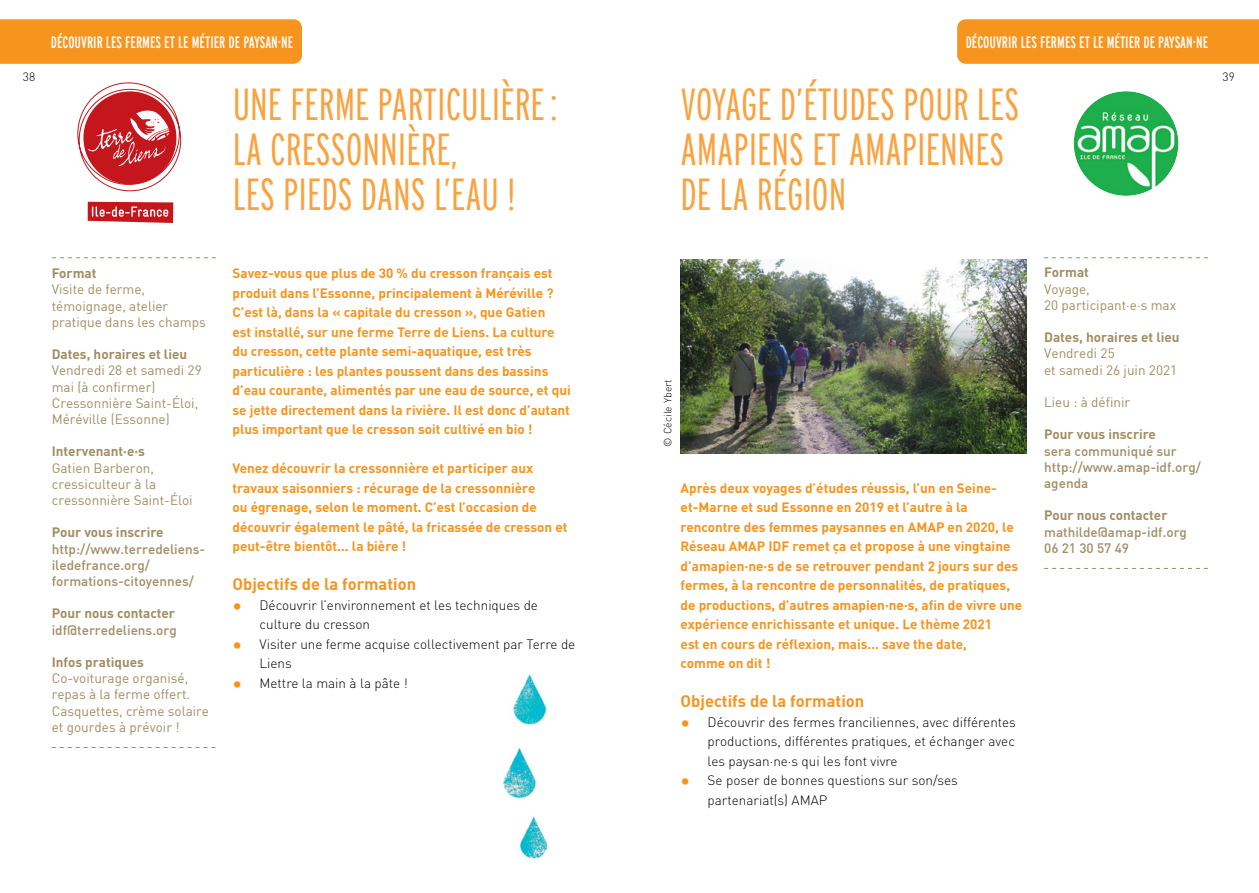
<style>
.page{position:relative;width:1259px;height:893px;background:#fff}
.page>*{position:absolute;margin:0;border:0;box-sizing:border-box;transform-origin:0 0}
.t1{font:300 extra-condensed 45px/45px "Interstate";color:#f9a23f}
.t2{font:extra-condensed 16.5px "Interstate";color:#fff}
.t3{font:16.5px "DIN Bold";color:#f7941e}
.t4{font:700 13.5px/19.5px "DINOT";color:#f7941e}
.t5{font:13.5px/16.2px "DIN";color:#a18d65}
.t6{font:300 13.5px/19.5px "DINOT";color:#000}
.t7{font:500 13.5px/16.2px "DIN";color:#a18d65}
.t8{font:700 13.5px "DINOT";color:#a18d65}
.t9{font:300 12px "DINOT";color:#000}
.t10{font:300 10.5px "DINOT";color:#000}
.s1{font-family:"DIN Bold";font-weight:400;font-size:19.5px;color:#f7941e}
</style>
<div class="page">
<div style="left:0;top:19px;width:302px;height:45px;background:#f7941e"></div>
<svg style="left:52px;top:257px;width:164px;height:1px"></svg>
<svg style="left:77px;top:83px;width:104px;height:108px"></svg>
<svg style="left:88px;top:202px;width:85px;height:21px;background:#cf4449"></svg>
<svg style="left:52px;top:747px;width:163px;height:1px"></svg>
<img style="left:503px;top:674px;width:45px;height:185px">
<svg style="left:1044px;top:568px;width:164px;height:1px"></svg>
<svg style="left:1044px;top:257px;width:164px;height:1px"></svg>
<img style="left:680px;top:260px;width:346px;height:194px">
<div style="left:957px;top:19px;width:302px;height:45px;background:#f7941e"></div>
<img style="left:1073px;top:91px;width:105px;height:105px;border-radius:52px">
<div style="left:1069px;top:87px;width:114px;height:113px;border:5px solid #fff;border-radius:50%"></div>
<p class="t2" style="left:51px;top:33px;width:244px">DÉCOUVRIR LES FERMES ET LE MÉTIER DE PAYSAN·NE</p>
<p class="t2" style="left:965px;top:33px;width:244px">DÉCOUVRIR LES FERMES ET LE MÉTIER DE PAYSAN·NE</p>
<p class="t9" style="left:23px;top:69px;width:14px">38</p>
<p class="t9" style="left:1222px;top:69px;width:14px">39</p>
<h1 class="t1" style="left:233px;top:81px;width:326px">UNE FERME PARTICULIÈRE:<br>LA CRESSONNIÈRE,<br>LES PIEDS DANS L’EAU !</h1>
<h1 class="t1" style="left:680px;top:81px;width:340px">VOYAGE D’ÉTUDES POUR LES<br>AMAPIENS ET AMAPIENNES<br>DE LA RÉGION</h1>
<p class="t8" style="left:52px;top:264px;width:46px">Format</p>
<p class="t5" style="left:52px;top:281px;width:156px">Visite de ferme, témoignage, atelier pratique dans les champs</p>
<p class="t8" style="left:52px;top:345px;width:137px">Dates, horaires et lieu</p>
<p class="t5" style="left:52px;top:362px;width:151px">Vendredi 28 et samedi 29 mai (à confirmer)<br>Cressonnière Saint-Éloi,<br>Méréville (Essonne)</p>
<p class="t8" style="left:52px;top:443px;width:95px">Intervenant·e·s</p>
<p class="t5" style="left:52px;top:459px;width:142px">Gatien Barberon, cressiculteur à la cressonnière Saint-Éloi</p>
<p class="t8" style="left:52px;top:524px;width:113px">Pour vous inscrire</p>
<p class="t7" style="left:52px;top:540px;width:155px">http://www.terredeliens&shy;iledefrance.org/ formations-citoyennes/</p>
<p class="t8" style="left:52px;top:605px;width:125px">Pour nous contacter</p>
<p class="t7" style="left:52px;top:621px;width:126px">idf@terredeliens.org</p>
<p class="t8" style="left:52px;top:653px;width:94px">Infos pratiques</p>
<p class="t5" style="left:52px;top:670px;width:159px">Co-voiturage organisé, repas à la ferme offert.<br>Casquettes, crème solaire et gourdes à prévoir !</p>
<p class="t4" style="left:232px;top:263px;width:340px">Savez-vous que plus de 30 % du cresson français est produit dans l’Essonne, principalement à Méréville ?<br>C’est là, dans la « capitale du cresson », que Gatien<br>est installé, sur une ferme Terre de Liens. La culture du cresson, cette plante semi-aquatique, est très particulière : les plantes poussent dans des bassins d’eau courante, alimentés par une eau de source, et qui se jette directement dans la rivière. Il est donc d’autant plus important que le cresson soit cultivé en bio !</p>
<p class="t4" style="left:232px;top:458px;width:336px">Venez découvrir la cressonnière et participer aux travaux saisonniers : récurage de la cressonnière<br>ou égrenage, selon le moment. C’est l’occasion de découvrir également le pâté, la fricassée de cresson et peut-être bientôt... la bière !</p>
<p class="t3" style="left:232px;top:574px;width:185px">Objectifs de la formation</p>
<p class="t6" style="left:259px;top:595px;width:280px;text-indent:-27px"><span class="s1">•</span> Découvrir l’environnement et les techniques de culture du cresson</p>
<p class="t6" style="left:259px;top:634px;width:317px;text-indent:-27px"><span class="s1">•</span> Visiter une ferme acquise collectivement par Terre de<br>Liens</p>
<p class="t6" style="left:232px;top:673px;width:177px"><span class="s1">•</span> Mettre la main à la pâte !</p>
<p class="t10" style="left:661px;top:446px;width:69px;rotate:-90deg">© Cécile Ybert</p>
<p class="t4" style="left:680px;top:478px;width:343px">Après deux voyages d’études réussis, l’un en Seine&shy;et-Marne et sud Essonne en 2019 et l’autre à la rencontre des femmes paysannes en AMAP en 2020, le Réseau AMAP IDF remet ça et propose à une vingtaine d’amapien·ne·s de se retrouver pendant 2 jours sur des fermes, à la rencontre de personnalités, de pratiques, de productions, d’autres amapien·ne·s, afin de vivre une expérience enrichissante et unique. Le thème 2021<br>est en cours de réflexion, mais… save the date,<br>comme on dit !</p>
<p class="t3" style="left:680px;top:691px;width:185px">Objectifs de la formation</p>
<p class="t6" style="left:707px;top:712px;width:310px;text-align:justify;text-indent:-27px"><span class="s1">•</span> Découvrir des fermes franciliennes, avec différentes productions, différentes pratiques, et échanger avec les paysan·ne·s qui les font vivre</p>
<p class="t6" style="left:707px;top:771px;width:252px;text-indent:-27px"><span class="s1">•</span> Se poser de bonnes questions sur son/ses partenariat(s) AMAP</p>
<p class="t8" style="left:1044px;top:264px;width:46px">Format</p>
<p class="t5" style="left:1044px;top:280px;width:133px">Voyage,<br>20 participant·e·s max</p>
<p class="t8" style="left:1044px;top:328px;width:137px">Dates, horaires et lieu</p>
<p class="t5" style="left:1044px;top:345px;width:134px">Vendredi 25<br>et samedi 26 juin 2021</p>
<p class="t5" style="left:1044px;top:394px;width:87px">Lieu : à définir</p>
<p class="t8" style="left:1044px;top:426px;width:113px">Pour vous inscrire</p>
<p class="t7" style="left:1044px;top:442px;width:158px">sera communiqué sur http://www.amap-idf.org/ agenda</p>
<p class="t8" style="left:1044px;top:507px;width:125px">Pour nous contacter</p>
<p class="t7" style="left:1044px;top:523px;width:144px">mathilde@amap-idf.org<br>06 21 30 57 49</p>
</div>
